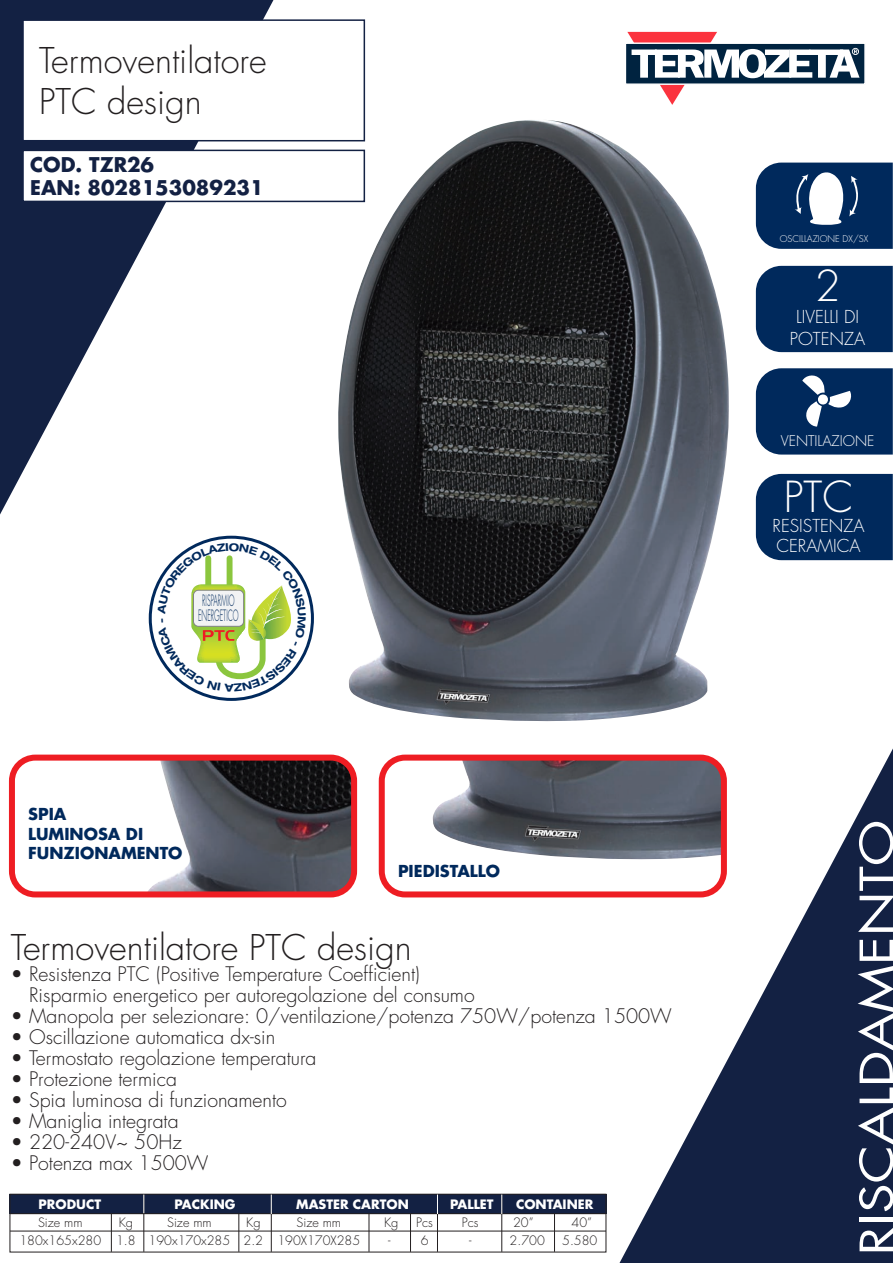
<style>
.page{position:relative;width:893px;height:1263px;background:#fff}
.page>*{position:absolute;margin:0;border:0;box-sizing:border-box;transform-origin:0 0}
.t1{font:44.4px "Futura";color:#fff;scale:1.21 1}
.t2{font:300 41.7px "Futura";color:#fff}
.t3{font:300 34.5px/41.4px "Futura";color:#231f20}
.t4{font:700 19.8px/23.7px "Futura";color:#132143}
.t5{font:300 19.5px/21px "Futura";color:#231f20}
.t6{font:300 17.4px/21.9px "Futura";color:#fff;text-align:center}
.t7{font:700 16.05px/19.2px "Futura";color:#00295c}
.t8{font:300 15.15px/15.1px "Futura";color:#00295c;scale:.45 1}
.t9{font:300 14.4px "Futura";color:#fff}
.t10{font:300 12.6px "Futura";color:#231f20}
.t11{font:700 12.6px "Futura";color:#fff}
.t12{font:300 9px "Futura";color:#fff}
</style>
<div class="page">
<svg style="left:0;top:0;width:273px;height:514px"></svg>
<div style="left:625px;top:42px;width:241px;height:43px;background:#002340;border:1px solid #fff"></div>
<svg style="left:626px;top:31px;width:233px;height:74px"></svg>
<svg style="left:619px;top:748px;width:274px;height:515px;fill:#132143"></svg>
<div style="left:9px;top:1194px;width:597px;height:20px;background:#132143"></div>
<div style="left:10px;top:1194px;width:596px;height:58px;border:1px solid #231f20"></div>
<hr style="left:143px;top:1194px;width:1px;height:58px;background:#231f20">
<svg style="left:143px;top:1194px;width:1px;height:19px"></svg>
<hr style="left:111px;top:1213px;width:1px;height:39px;background:#231f20">
<hr style="left:10px;top:1213px;width:596px;height:1px;background:#231f20">
<hr style="left:10px;top:1231px;width:596px;height:1px;background:#231f20">
<hr style="left:271px;top:1194px;width:1px;height:58px;background:#231f20">
<hr style="left:238px;top:1213px;width:1px;height:39px;background:#231f20">
<hr style="left:410px;top:1213px;width:1px;height:39px;background:#231f20">
<hr style="left:369px;top:1213px;width:1px;height:39px;background:#231f20">
<svg style="left:271px;top:1194px;width:1px;height:20px"></svg>
<hr style="left:437px;top:1194px;width:1px;height:58px;background:#231f20">
<svg style="left:437px;top:1194px;width:1px;height:20px"></svg>
<hr style="left:501px;top:1194px;width:1px;height:58px;background:#231f20">
<svg style="left:501px;top:1194px;width:1px;height:20px"></svg>
<hr style="left:554px;top:1213px;width:1px;height:39px;background:#231f20">
<div style="left:22px;top:19px;width:343px;height:122px;background:#fff;border:2px solid #132143"></div>
<div style="left:22px;top:150px;width:343px;height:52px;background:#fff;border:2px solid #132143"></div>
<img style="left:337px;top:120px;width:392px;height:602px">
<div style="left:756px;top:266px;width:137px;height:86px;background:#00295c"></div>
<div style="left:756px;top:474px;width:137px;height:86px;background:#00295c"></div>
<svg style="left:756px;top:368px;width:137px;height:87px;background:#1a3f6c"></svg>
<svg style="left:150px;top:537px;width:162px;height:162px"></svg>
<div style="left:149px;top:536px;width:165px;height:165px;border:3px solid #00295c;border-radius:50%"></div>
<img style="left:149px;top:762px;width:201px;height:128px">
<div style="left:9px;top:755px;width:348px;height:142px;border:6px solid #ee1d23;border-radius:23px"></div>
<img style="left:432px;top:758px;width:292px;height:103px">
<div style="left:379px;top:755px;width:348px;height:142px;border:6px solid #ee1d23;border-radius:23px"></div>
<svg style="left:756px;top:163px;width:137px;height:86px;background:#2a4d77"></svg>
<svg style="left:157px;top:543px;width:149px;height:148px"></svg>
<h3 class="t3" style="left:39px;top:40px;width:229px">Termoventilatore<br>PTC design</h3>
<p class="t4" style="left:30px;top:152px;width:235px">COD. TZR26<br>EAN: 8028153089231</p>
<p class="t8" style="left:198px;top:593px;width:92px">RISPARMIO<br>ENERGETICO</p>
<p class="t7" style="left:28px;top:804px;width:156px">SPIA<br>LUMINOSA DI<br>FUNZIONAMENTO</p>
<p class="t7" style="left:398px;top:861px;width:104px">PIEDISTALLO</p>
<h3 class="t3" style="left:11px;top:927px;width:402px">Termoventilatore PTC design</h3>
<p class="t5" style="left:29px;top:963px;width:447px;text-indent:-18px">• Resistenza PTC (Positive Temperature Coefficient)<br>Risparmio energetico per autoregolazione del consumo</p>
<p class="t5" style="left:11px;top:1005px;width:662px">• Manopola per selezionare: 0/ventilazione/potenza 750W/potenza 1500W</p>
<p class="t5" style="left:11px;top:1026px;width:266px">• Oscillazione automatica dx-sin</p>
<p class="t5" style="left:11px;top:1047px;width:307px">• Termostato regolazione temperatura</p>
<p class="t5" style="left:11px;top:1068px;width:168px">• Protezione termica</p>
<p class="t5" style="left:11px;top:1089px;width:277px">• Spia luminosa di funzionamento</p>
<p class="t5" style="left:11px;top:1110px;width:169px">• Maniglia integrata</p>
<p class="t5" style="left:11px;top:1131px;width:172px">• 220-240V~ 50Hz</p>
<p class="t5" style="left:11px;top:1152px;width:199px">• Potenza max 1500W</p>
<p class="t11" style="left:39px;top:1196px;width:64px">PRODUCT</p>
<p class="t11" style="left:174px;top:1196px;width:63px">PACKING</p>
<p class="t11" style="left:296px;top:1196px;width:114px">MASTER CARTON</p>
<p class="t11" style="left:450px;top:1196px;width:45px">PALLET</p>
<p class="t11" style="left:516px;top:1196px;width:79px">CONTAINER</p>
<p class="t10" style="left:38px;top:1214px;width:46px">Size mm</p>
<p class="t10" style="left:119px;top:1214px;width:16px">Kg</p>
<p class="t10" style="left:167px;top:1214px;width:46px">Size mm</p>
<p class="t10" style="left:246px;top:1214px;width:16px">Kg</p>
<p class="t10" style="left:297px;top:1214px;width:46px">Size mm</p>
<p class="t10" style="left:384px;top:1214px;width:16px">Kg</p>
<p class="t10" style="left:416px;top:1214px;width:18px">Pcs</p>
<p class="t10" style="left:462px;top:1214px;width:18px">Pcs</p>
<p class="t10" style="left:513px;top:1214px;width:22px">20”</p>
<p class="t10" style="left:571px;top:1214px;width:22px">40”</p>
<p class="t10" style="left:19px;top:1232px;width:342px">180x165x280 1.8 190x170x285 2.2 190X170X285</p>
<p class="t10" style="left:388px;top:1232px;width:42px">- 6</p>
<p class="t10" style="left:469px;top:1232px;width:4px">-</p>
<p class="t10" style="left:510px;top:1232px;width:37px">2.700</p>
<p class="t10" style="left:562px;top:1232px;width:37px">5.580</p>
<p class="t12" style="left:780px;top:232px;width:90px">OSCILLAZIONE DX/SX</p>
<h2 class="t2" style="left:815px;top:259px;width:27px">2</h2>
<p class="t6" style="left:790px;top:306px;width:77px">LIVELLI DI<br>POTENZA</p>
<p class="t9" style="left:781px;top:431px;width:95px">VENTILAZIONE</p>
<h2 class="t2" style="left:784px;top:470px;width:71px">PTC</h2>
<p class="t6" style="left:772px;top:516px;width:94px;line-height:19.8px;text-align:left">RESISTENZA<br>CERAMICA</p>
<h1 class="t1" style="left:846px;top:1255px;width:361px;rotate:-90deg">RISCALDAMENTO</h1>
</div>
